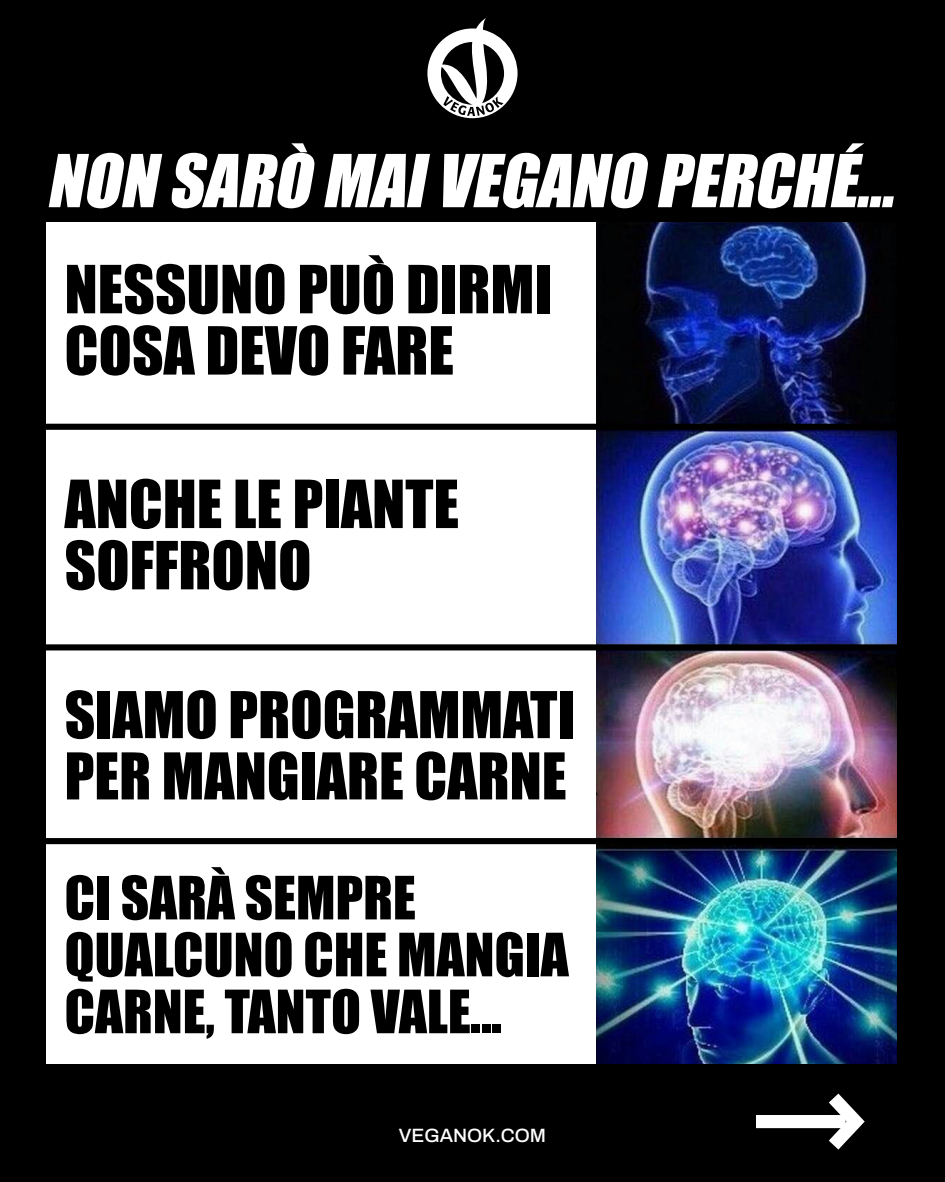
<style>
.page{position:relative;width:945px;height:1182px;background:#fff}
.page>*{position:absolute;margin:0;border:0;box-sizing:border-box;transform-origin:0 0}
.t1{font:italic 67.38px "Impact";color:#fff}
.t2{font:61.25px/61.2px "Impact";color:#000}
.t3{font:59.5px/61.2px "Impact";color:#000}
.t4{font:55.12px/56.9px "Impact";color:#000}
.t5{font:500 19.25px "Archivo";color:#fff}
</style>
<div class="page">
<div style="left:0;top:0;width:945px;height:1181px;background:#000"></div>
<svg style="left:427px;top:18px;width:91px;height:100px"></svg>
<svg style="left:815px;top:1093px;width:50px;height:57px"></svg>
<div style="left:756px;top:1114px;width:90px;height:13px;background:#fff"></div>
<img style="left:596px;top:222px;width:301px;height:841px">
<div style="left:46px;top:222px;width:550px;height:841px;background:#fff"></div>
<div style="left:37px;top:423px;width:862px;height:7px;background:#000"></div>
<div style="left:37px;top:644px;width:862px;height:6px;background:#000"></div>
<div style="left:37px;top:838px;width:862px;height:6px;background:#000"></div>
<p class="t1" style="left:46px;top:128px;width:867px">NON SARÒ MAIVEGANO PERCHÉ…</p>
<p class="t2" style="left:65px;top:257px;width:489px">NESSUNO PUÒ DIRMI</p>
<p class="t2" style="left:65px;top:318px;width:391px">COSA DEVO FARE</p>
<p class="t2" style="left:65px;top:471px;width:396px">ANCHE LE PIANTE<br>SOFFRONO</p>
<p class="t3" style="left:65px;top:682px;width:512px">SIAMO PROGRAMMATI<br>PER MANGIARE CARNE</p>
<p class="t4" style="left:65px;top:867px;width:506px">CI SARÀ SEMPRE<br>QUALCUNO CHE MANGIA<br>CARNE, TANTO VALE...</p>
<p class="t5" style="left:399px;top:1120px;width:149px">VEGANOK.COM</p>
</div>
